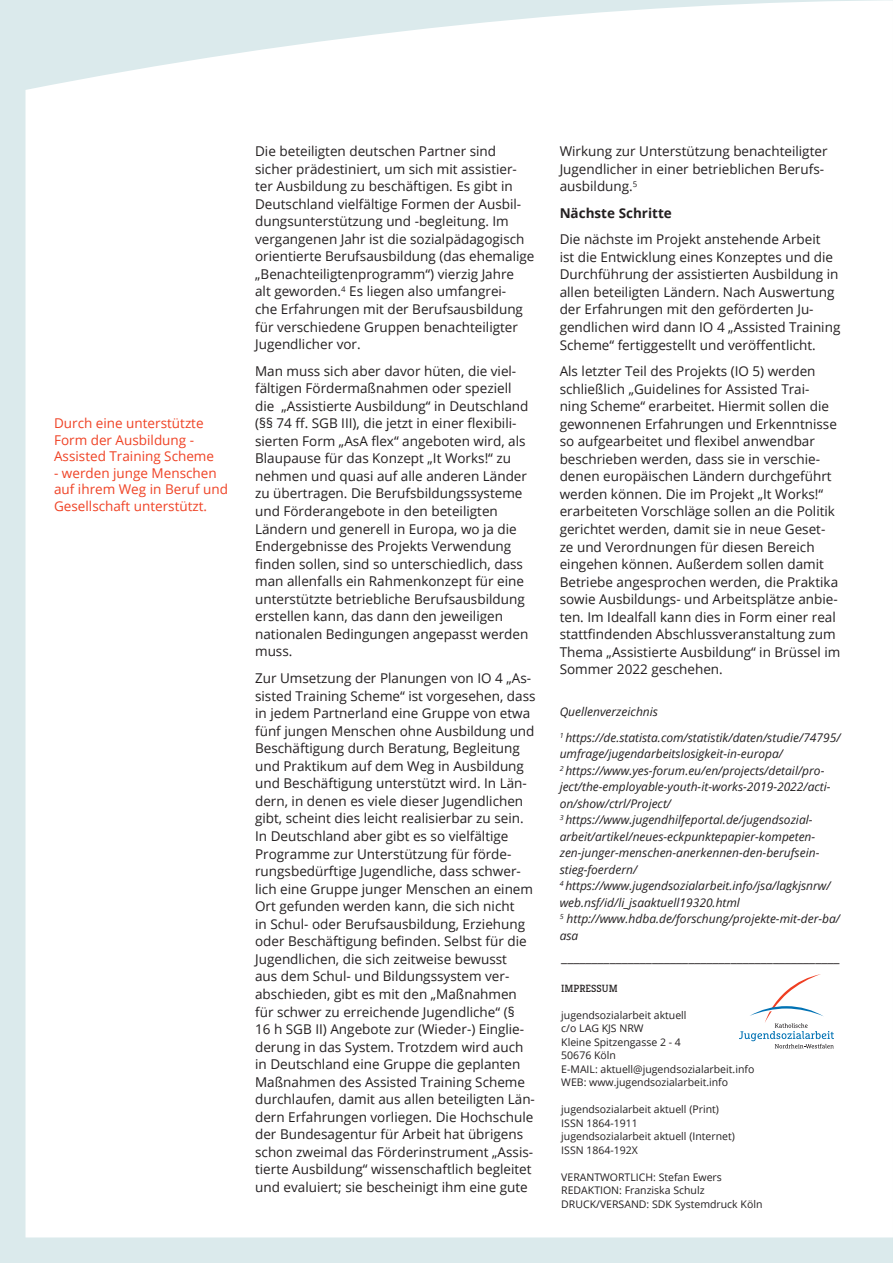
<style>
.page{position:relative;width:893px;height:1263px;background:#dbeaec}
.page>*{position:absolute;margin:0;border:0;box-sizing:border-box;transform-origin:0 0}
.t1{font:13.5px/17.5px "Open Sans";color:#231f20}
.t2{font:13.5px/16.5px "Open Sans";color:#ef4225}
.t3{font:700 13.5px "Open Sans";color:#231f20}
.t4{font:italic 12px/16.5px "Open Sans";color:#231f20}
.t5{font:10.5px/13.5px "Open Sans";color:#231f20}
.t6{font:10.5px "Kreon";color:#231f20}
</style>
<div class="page">
<div style="left:26px;top:0;width:856px;height:1237px;background:#fff"></div>
<div style="left:882px;top:0;width:11px;height:1238px;background:#fff"></div>
<svg style="left:739px;top:974px;width:95px;height:74px;background:#edf0f3"></svg>
<p class="t2" style="left:54px;top:415px;width:162px">Durch eine unterstützte<br>Form der Ausbildung -<br>Assisted Training Scheme</p>
<p class="t2" style="left:54px;top:464px;width:175px">- werden junge Menschen auf ihrem Weg in Beruf und<br>Gesellschaft unterstützt.</p>
<p class="t1" style="left:255px;top:142px;width:281px">Die beteiligten deutschen Partner sind sicher prädestiniert, um sich mit assistier&shy;ter Ausbildung zu beschäftigen. Es gibt in Deutschland vielfältige Formen der Ausbil&shy;dungsunterstützung und -begleitung. Im vergangenen Jahr ist die sozialpädagogisch orientierte Berufsausbildung (das ehemalige „Benachteiligtenprogramm“) vierzig Jahre<br>alt geworden.<sup>4</sup> Es liegen also umfangrei-<br>che Erfahrungen mit der Berufsausbildung für verschiedene Gruppen benachteiligter Jugendlicher vor.</p>
<p class="t1" style="left:255px;top:362px;width:275px">Man muss sich aber davor hüten, die viel&shy;fältigen Fördermaßnahmen oder speziell die „Assistierte Ausbildung“ in Deutschland (§§ 74 ff. SGB III), die jetzt in einer flexibili&shy;sierten Form „AsA flex“ angeboten wird, als Blaupause für das Konzept „It Works!“ zu nehmen und quasi auf alle anderen Länder zu übertragen. Die Berufsbildungssysteme und Förderangebote in den beteiligten Ländern und generell in Europa, wo ja die Endergebnisse des Projekts Verwendung finden sollen, sind so unterschiedlich, dass man allenfalls ein Rahmenkonzept für eine unterstützte betriebliche Berufsausbildung erstellen kann, das dann den jeweiligen nationalen Bedingungen angepasst werden muss.</p>
<p class="t1" style="left:255px;top:669px;width:282px">Zur Umsetzung der Planungen von IO 4 „As&shy;sisted Training Scheme“ ist vorgesehen, dass in jedem Partnerland eine Gruppe von etwa fünf jungen Menschen ohne Ausbildung und Beschäftigung durch Beratung, Begleitung und Praktikum auf dem Weg in Ausbildung und Beschäftigung unterstützt wird. In Län&shy;dern, in denen es viele dieser Jugendlichen gibt, scheint dies leicht realisierbar zu sein.<br>In Deutschland aber gibt es so vielfältige Programme zur Unterstützung für förde&shy;rungsbedürftige Jugendliche, dass schwer&shy;lich eine Gruppe junger Menschen an einem Ort gefunden werden kann, die sich nicht<br>in Schul- oder Berufsausbildung, Erziehung oder Beschäftigung befinden. Selbst für die Jugendlichen, die sich zeitweise bewusst<br>aus dem Schul- und Bildungssystem ver&shy;abschieden, gibt es mit den „Maßnahmen für schwer zu erreichende Jugendliche“ (§<br>16 h SGB II) Angebote zur (Wieder-) Einglie&shy;derung in das System. Trotzdem wird auch in Deutschland eine Gruppe die geplanten Maßnahmen des Assisted Training Scheme durchlaufen, damit aus allen beteiligten Län&shy;dern Erfahrungen vorliegen. Die Hochschule der Bundesagentur für Arbeit hat übrigens schon zweimal das Förderinstrument „Assis&shy;tierte Ausbildung“ wissenschaftlich begleitet und evaluiert; sie bescheinigt ihm eine gute</p>
<p class="t1" style="left:560px;top:142px;width:269px">Wirkung zur Unterstützung benachteiligter<br>Jugendlicher in einer betrieblichen Berufs&shy;ausbildung.<sup>5</sup></p>
<p class="t3" style="left:560px;top:203px;width:114px">Nächste Schritte</p>
<p class="t1" style="left:560px;top:230px;width:282px">Die nächste im Projekt anstehende Arbeit<br>ist die Entwicklung eines Konzeptes und die Durchführung der assistierten Ausbildung in allen beteiligten Ländern. Nach Auswertung der Erfahrungen mit den geförderten Ju&shy;gendlichen wird dann IO 4 „Assisted Training Scheme“ fertiggestellt und veröffentlicht.</p>
<p class="t1" style="left:560px;top:362px;width:282px">Als letzter Teil des Projekts (IO 5) werden schließlich „Guidelines for Assisted Trai-<br>ning Scheme“ erarbeitet. Hiermit sollen die gewonnenen Erfahrungen und Erkenntnisse so aufgearbeitet und flexibel anwendbar beschrieben werden, dass sie in verschie&shy;denen europäischen Ländern durchgeführt werden können. Die im Projekt „It Works!“ erarbeiteten Vorschläge sollen an die Politik gerichtet werden, damit sie in neue Geset&shy;ze und Verordnungen für diesen Bereich eingehen können. Außerdem sollen damit Betriebe angesprochen werden, die Praktika sowie Ausbildungs- und Arbeitsplätze anbie&shy;ten. Im Idealfall kann dies in Form einer real stattfindenden Abschlussveranstaltung zum Thema „Assistierte Ausbildung“ in Brüssel im Sommer 2022 geschehen.</p>
<p class="t4" style="left:560px;top:699px;width:282px;line-height:25.5px">Quellenverzeichnis<br><sup>1</sup> https://de.statista.com/statistik/daten/studie/74795/</p>
<p class="t4" style="left:560px;top:745px;width:282px">umfrage/jugendarbeitslosigkeit-in-europa/<br><sup>2</sup> https://www.yes-forum.eu/en/projects/detail/pro&shy;ject/the-employable-youth-it-works-2019-2022/acti&shy;on/show/ctrl/Project/<br><sup>3</sup> https://www.jugendhilfeportal.de/jugendsozial&shy;arbeit/artikel/neues-eckpunktepapier-kompeten&shy;zen-junger-menschen-anerkennen-den-berufsein&shy;stieg-foerdern/<br><sup>4</sup> https://www.jugendsozialarbeit.info/jsa/lagkjsnrw/ web.nsf/id/li_jsaaktuell19320.html<br><sup>5</sup> http://www.hdba.de/forschung/projekte-mit-der-ba/ asa</p>
<p class="t1" style="left:561px;top:948px;width:280px">______________________________________________</p>
<p class="t6" style="left:561px;top:981px;width:58px">IMPRESSUM</p>
<p class="t5" style="left:561px;top:1008px;width:195px">jugendsozialarbeit aktuell<br>c/o LAG KJS NRW<br>Kleine Spitzengasse 2 - 4<br>50676 Köln<br>E-MAIL: aktuell@jugendsozialarbeit.info<br>WEB: www.jugendsozialarbeit.info</p>
<p class="t5" style="left:561px;top:1102px;width:175px">jugendsozialarbeit aktuell (Print)<br>ISSN 1864-1911<br>jugendsozialarbeit aktuell (Internet)<br>ISSN 1864-192X</p>
<p class="t5" style="left:561px;top:1170px;width:203px">VERANTWORTLICH: Stefan Ewers<br>REDAKTION: Franziska Schulz<br>DRUCK/VERSAND: SDK Systemdruck Köln</p>
</div>
